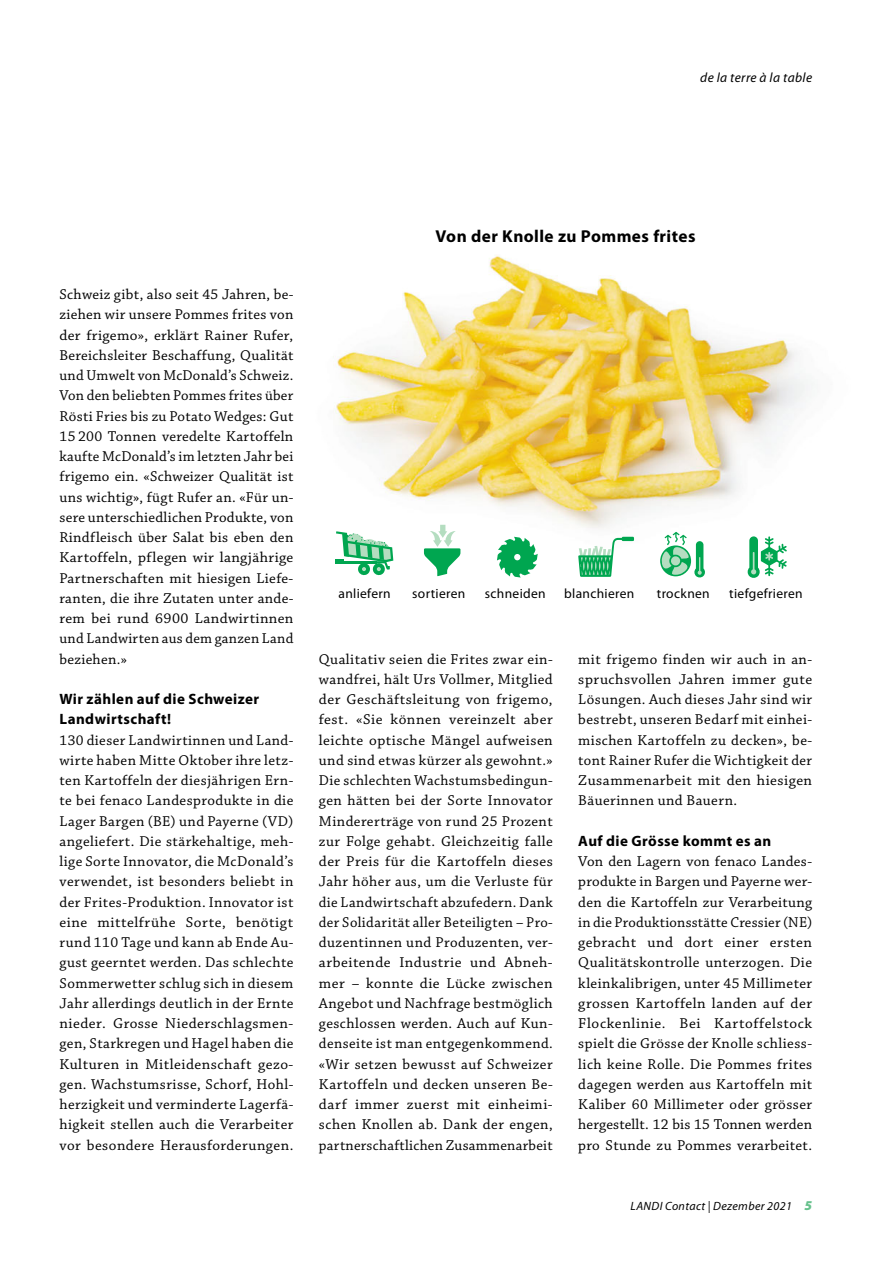
<style>
.page{position:relative;width:893px;height:1263px;background:#fff}
.page>*{position:absolute;margin:0;border:0;box-sizing:border-box;transform-origin:0 0}
.t1{font:700 17.25px "Myriad Pro";letter-spacing:.025em;color:#000}
.t2{font:15px/20.2px "Chaparral Pro";letter-spacing:.025em;color:#000;text-align:justify}
.t3{font:700 15px/20.2px "Myriad Pro";letter-spacing:.03em;color:#000}
.t4{font:13.5px "Myriad Pro";letter-spacing:.025em;color:#000}
.t5{font:italic 13.5px "Myriad Pro";letter-spacing:.03em;color:#000}
.t6{font:italic 12px "Myriad Pro";letter-spacing:.03em;color:#000}
.s1{font-weight:900;font-size:13.5px;color:#66c18c}
</style>
<div class="page">
<img style="left:333px;top:255px;width:480px;height:299px">
<svg style="left:336px;top:531px;width:57px;height:45px"></svg>
<svg style="left:424px;top:525px;width:36px;height:51px"></svg>
<svg style="left:661px;top:532px;width:44px;height:46px"></svg>
<svg style="left:497px;top:537px;width:41px;height:40px"></svg>
<svg style="left:747px;top:536px;width:40px;height:42px"></svg>
<svg style="left:578px;top:537px;width:56px;height:40px"></svg>
<p class="t5" style="left:700px;top:71px;width:113px">de la terre à la table</p>
<p class="t2" style="left:60px;top:285px;width:235px">Schweiz gibt, also seit 45 Jahren, be&shy;ziehen wir unsere Pommes frites von der frigemo», erklärt Rainer Rufer, Bereichsleiter Beschaffung, Qualität und Umwelt von McDonald’s Schweiz.<br>Von den beliebten Pommes frites über Rösti Fries bis zu Potato Wedges: Gut 15 200 Tonnen veredelte Kartoffeln kaufte McDonald’s im letzten Jahr bei frigemo ein. «Schweizer Qualität ist uns wichtig», fügt Rufer an. «Für un&shy;sere unterschiedlichen Produkte, von Rindfleisch über Salat bis eben den Kartoffeln, pflegen wir langjährige Partnerschaften mit hiesigen Liefe&shy;ranten, die ihre Zutaten unter ande&shy;rem bei rund 6900 Landwirtinnen und Landwirten aus dem ganzen Land beziehen.»</p>
<p class="t3" style="left:60px;top:689px;width:201px">Wir zählen auf die Schweizer<br>Landwirtschaft!</p>
<p class="t2" style="left:60px;top:730px;width:235px">130 dieser Landwirtinnen und Land&shy;wirte haben Mitte Oktober ihre letz&shy;ten Kartoffeln der diesjährigen Ern&shy;te bei fenaco Landesprodukte in die Lager Bargen (BE) und Payerne (VD) angeliefert. Die stärkehaltige, meh&shy;lige Sorte Innovator, die McDonald’s verwendet, ist besonders beliebt in der Frites-Produktion. Innovator ist eine mittelfrühe Sorte, benötigt rund 110 Tage und kann ab Ende Au&shy;gust geerntet werden. Das schlechte Sommerwetter schlug sich in diesem Jahr allerdings deutlich in der Ernte nieder. Grosse Niederschlagsmen&shy;gen, Starkregen und Hagel haben die Kulturen in Mitleidenschaft gezo&shy;gen. Wachstumsrisse, Schorf, Hohl&shy;herzigkeit und verminderte Lagerfä&shy;higkeit stellen auch die Verarbeiter vor besondere Herausforderungen.</p>
<p class="t1" style="left:436px;top:226px;width:261px">Von der Knolle zu Pommes frites</p>
<p class="t4" style="left:338px;top:586px;width:54px">anliefern</p>
<p class="t4" style="left:412px;top:586px;width:55px">sortieren</p>
<p class="t4" style="left:485px;top:586px;width:62px">schneiden</p>
<p class="t4" style="left:564px;top:586px;width:72px">blanchieren</p>
<p class="t4" style="left:657px;top:586px;width:54px">trocknen</p>
<p class="t4" style="left:729px;top:586px;width:75px">tiefgefrieren</p>
<p class="t2" style="left:319px;top:649px;width:235px">Qualitativ seien die Frites zwar ein&shy;wandfrei, hält Urs Vollmer, Mitglied der Geschäftsleitung von frigemo, fest. «Sie können vereinzelt aber leichte optische Mängel aufweisen und sind etwas kürzer als gewohnt.» Die schlechten Wachstumsbedingun&shy;gen hätten bei der Sorte Innovator Mindererträge von rund 25 Prozent zur Folge gehabt. Gleichzeitig falle der Preis für die Kartoffeln dieses Jahr höher aus, um die Verluste für die Landwirtschaft abzufedern. Dank der Solidarität aller Beteiligten – Pro&shy;duzentinnen und Produzenten, ver&shy;arbeitende Industrie und Abneh&shy;mer – konnte die Lücke zwischen Angebot und Nachfrage bestmöglich geschlossen werden. Auch auf Kun&shy;denseite ist man entgegenkommend. «Wir setzen bewusst auf Schweizer Kartoffeln und decken unseren Be&shy;darf immer zuerst mit einheimi&shy;schen Knollen ab. Dank der engen, partnerschaftlichen Zusammenarbeit</p>
<p class="t2" style="left:578px;top:649px;width:235px">mit frigemo finden wir auch in an&shy;spruchsvollen Jahren immer gute Lösungen. Auch dieses Jahr sind wir bestrebt, unseren Bedarf mit einhei&shy;mischen Kartoffeln zu decken», be&shy;tont Rainer Rufer die Wichtigkeit der Zusammenarbeit mit den hiesigen Bäuerinnen und Bauern.</p>
<p class="t3" style="left:578px;top:831px;width:194px">Auf die Grösse kommt es an</p>
<p class="t2" style="left:578px;top:852px;width:235px">Von den Lagern von fenaco Landes&shy;produkte in Bargen und Payerne wer&shy;den die Kartoffeln zur Verarbeitung in die Produktionsstätte Cressier (NE) gebracht und dort einer ersten Qualitätskontrolle unterzogen. Die kleinkalibrigen, unter 45 Millimeter grossen Kartoffeln landen auf der Flockenlinie. Bei Kartoffelstock spielt die Grösse der Knolle schliess&shy;lich keine Rolle. Die Pommes frites dagegen werden aus Kartoffeln mit Kaliber 60 Millimeter oder grösser hergestellt. 12 bis 15 Tonnen werden pro Stunde zu Pommes verarbeitet.</p>
<p class="t6" style="left:631px;top:1200px;width:183px">LANDI Contact | Dezember 2021 <span class="s1">5</span></p>
</div>
